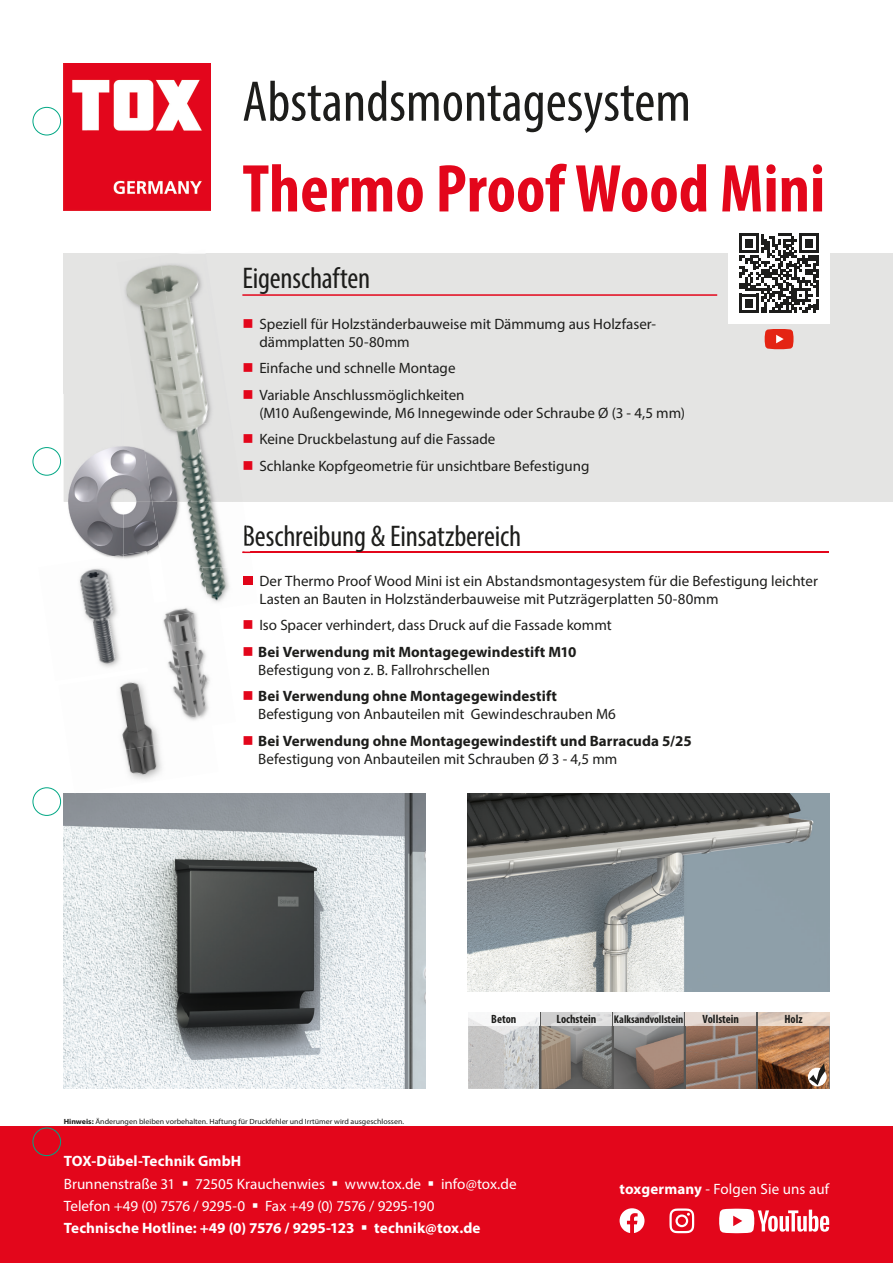
<style>
.page{position:relative;width:893px;height:1263px;background:#fff}
.page>*{position:absolute;margin:0;border:0;box-sizing:border-box;transform-origin:0 0}
.t1{font:700 condensed 68.25px "Myriad Pro";color:#e3061b}
.t2{font:condensed 57.75px "Myriad Pro";color:#1d1d1b}
.t3{font:condensed 30px "Myriad Pro";letter-spacing:-.005em;color:#1d1d1b}
.t4{font:15px/18px "Myriad Pro";color:#1d1d1b}
.t5{font:15px/22.2px "Myriad Pro";color:#fff}
.t6{font:700 15px/18px "Myriad Pro";letter-spacing:.005em;color:#1d1d1b}
.t7{font:700 condensed 12px "Myriad Pro";color:#1d1d1b}
.t8{font:700 condensed 11.25px "Myriad Pro";color:#1d1d1b}
.t9{font:7.5px "Myriad Pro";color:#1d1d1b;scale:1.06 1}
.s1{color:#e3061b}
.s2{font-weight:400}
.s3{font-weight:700}
</style>
<div class="page">
<div style="left:0;top:1127px;width:893px;height:136px;background:#e3061b"></div>
<svg style="left:620px;top:1208px;width:24px;height:25px"></svg>
<svg style="left:669px;top:1208px;width:25px;height:25px"></svg>
<svg style="left:719px;top:1209px;width:110px;height:24px"></svg>
<img style="left:64px;top:64px;width:146px;height:146px">
<img style="left:468px;top:793px;width:361px;height:198px">
<img style="left:64px;top:793px;width:361px;height:296px">
<div style="left:64px;top:254px;width:829px;height:248px;background:#e4e4e3"></div>
<hr style="left:242px;top:294px;width:475px;height:2px;background:#e3061b">
<div style="left:728px;top:223px;width:102px;height:101px;background:#fff"></div>
<svg style="left:739px;top:234px;width:80px;height:79px"></svg>
<svg style="left:765px;top:330px;width:28px;height:19px"></svg>
<hr style="left:242px;top:551px;width:587px;height:2px;background:#e3061b">
<img style="left:243px;top:553px;width:7px;height:32px">
<svg style="left:244px;top:576px;width:9px;height:9px"></svg>
<img style="left:244px;top:525px;width:6px;height:21px">
<img style="left:207px;top:568px;width:23px;height:34px">
<img style="left:198px;top:568px;width:9px;height:26px">
<img style="left:125px;top:265px;width:35px;height:41px">
<img style="left:160px;top:264px;width:42px;height:42px">
<img style="left:134px;top:306px;width:34px;height:50px">
<img style="left:168px;top:299px;width:34px;height:57px">
<img style="left:148px;top:356px;width:28px;height:38px">
<img style="left:176px;top:349px;width:33px;height:45px">
<img style="left:205px;top:594px;width:14px;height:9px">
<img style="left:163px;top:612px;width:36px;height:27px">
<img style="left:168px;top:639px;width:38px;height:25px">
<img style="left:168px;top:608px;width:31px;height:8px">
<img style="left:168px;top:664px;width:42px;height:57px">
<img style="left:119px;top:681px;width:40px;height:62px">
<img style="left:122px;top:743px;width:40px;height:37px">
<img style="left:149px;top:681px;width:10px;height:52px">
<img style="left:79px;top:568px;width:39px;height:65px">
<img style="left:93px;top:633px;width:27px;height:35px">
<img style="left:758px;top:1025px;width:71px;height:64px">
<img style="left:686px;top:1025px;width:35px;height:26px">
<img style="left:721px;top:1025px;width:35px;height:31px">
<img style="left:686px;top:1051px;width:35px;height:38px">
<img style="left:721px;top:1056px;width:35px;height:33px">
<img style="left:468px;top:1025px;width:216px;height:64px">
<hr style="left:539px;top:1012px;width:2px;height:77px;background:#575756">
<hr style="left:612px;top:1012px;width:2px;height:77px;background:#575756">
<hr style="left:684px;top:1012px;width:2px;height:77px;background:#575756">
<hr style="left:756px;top:1012px;width:2px;height:77px;background:#575756">
<svg style="left:468px;top:1017px;width:71px;height:8px"></svg>
<img style="left:541px;top:1012px;width:71px;height:13px">
<img style="left:614px;top:1012px;width:70px;height:13px">
<img style="left:686px;top:1012px;width:70px;height:13px">
<svg style="left:808px;top:1068px;width:19px;height:18px"></svg>
<svg style="left:809px;top:1063px;width:17px;height:22px"></svg>
<img style="left:32px;top:394px;width:32px;height:107px">
<img style="left:182px;top:469px;width:38px;height:62px">
<img style="left:192px;top:531px;width:34px;height:37px">
<img style="left:155px;top:394px;width:57px;height:25px">
<img style="left:160px;top:419px;width:50px;height:50px">
<img style="left:68px;top:446px;width:56px;height:109px">
<img style="left:124px;top:502px;width:28px;height:53px">
<img style="left:124px;top:446px;width:20px;height:56px">
<img style="left:152px;top:502px;width:28px;height:50px">
<img style="left:144px;top:446px;width:37px;height:56px">
<img style="left:103px;top:555px;width:21px;height:4px">
<img style="left:124px;top:551px;width:24px;height:8px">
<div style="left:33px;top:1128px;width:28px;height:28px;border:1px solid #00a784;border-radius:50%"></div>
<div style="left:33px;top:787px;width:28px;height:29px;border:1px solid #00a784;border-radius:50%"></div>
<div style="left:33px;top:447px;width:28px;height:28px;border:1px solid #00a784;border-radius:50%"></div>
<div style="left:33px;top:107px;width:28px;height:28px;border:1px solid #00a784;border-radius:50%"></div>
<h2 class="t2" style="left:242px;top:67px;width:450px">Abstandsmontagesystem</h2>
<h1 class="t1" style="left:242px;top:146px;width:584px">Thermo Proof Wood Mini</h1>
<h3 class="t3" style="left:242px;top:260px;width:129px">Eigenschaften</h3>
<p class="t4" style="left:259px;top:314px;width:398px;text-indent:-17px"><span class="s1">■</span> Speziell für Holzständerbauweise mit Dämmumg aus Holzfaser&shy;dämmplatten 50-80mm</p>
<p class="t4" style="left:242px;top:359px;width:215px"><span class="s1">■</span> Einfache und schnelle Montage</p>
<p class="t4" style="left:259px;top:385px;width:427px;text-indent:-17px"><span class="s1">■</span> Variable Anschlussmöglichkeiten<br>(M10 Außengewinde, M6 Innegewinde oder Schraube Ø (3 - 4,5 mm)</p>
<p class="t4" style="left:242px;top:430px;width:255px"><span class="s1">■</span> Keine Druckbelastung auf die Fassade</p>
<p class="t4" style="left:242px;top:456px;width:349px"><span class="s1">■</span> Schlanke Kopfgeometrie für unsichtbare Befestigung</p>
<h3 class="t3" style="left:242px;top:517px;width:280px">Beschreibung &amp; Einsatzbereich</h3>
<p class="t4" style="left:259px;top:572px;width:560px;text-indent:-17px"><span class="s1">■</span> Der Thermo Proof Wood Mini ist ein Abstandsmontagesystem für die Befestigung leichter<br>Lasten an Bauten in Holzständerbauweise mit Putzrägerplatten 50-80mm</p>
<p class="t4" style="left:242px;top:616px;width:371px"><span class="s1">■</span> Iso Spacer verhindert, dass Druck auf die Fassade kommt</p>
<p class="t6" style="left:258px;top:642px;width:320px;text-indent:-16px"><span class="s1">■</span> Bei Verwendung mit Montagegewindestift M10<br><span class="s2">Befestigung von z. B. Fallrohrschellen</span></p>
<p class="t4" style="left:258px;top:687px;width:359px;text-indent:-16px"><span class="s1">■</span> <span class="s3">Bei Verwendung ohne Montagegewindestift<br></span>Befestigung von Anbauteilen mit Gewindeschrauben M6</p>
<p class="t6" style="left:258px;top:731px;width:435px;text-indent:-16px"><span class="s1">■</span> Bei Verwendung ohne Montagegewindestift und Barracuda 5/25<br><span class="s2">Befestigung von Anbauteilen mit Schrauben Ø 3 - 4,5 mm</span></p>
<p class="t9" style="left:64px;top:1116px;width:323px"><span class="s3">Hinweis:</span> Änderungen bleiben vorbehalten. Haftung für Druckfehler und Irrtümer wird ausgeschlossen.</p>
<p class="t7" style="left:491px;top:1012px;width:27px">Beton</p>
<p class="t7" style="left:557px;top:1012px;width:41px">Lochstein</p>
<p class="t8" style="left:614px;top:1012px;width:71px">Kalksandvollstein</p>
<p class="t7" style="left:703px;top:1012px;width:38px">Vollstein</p>
<p class="t7" style="left:784px;top:1012px;width:20px">Holz</p>
<p class="t5" style="left:64px;top:1150px;width:454px"><span class="s3">TOX-Dübel-Technik GmbH<br></span>Brunnenstraße 31 ▪ 72505 Krauchenwies ▪ www.tox.de ▪ info@tox.de Telefon +49 (0) 7576 / 9295-0 ▪ Fax +49 (0) 7576 / 9295-190<br><span class="s3">Technische Hotline: +49 (0) 7576 / 9295-123</span> ▪ <span class="s3">technik@tox.de</span></p>
<p class="t5" style="left:620px;top:1177px;width:211px"><span class="s3">toxgermany</span> - Folgen Sie uns auf</p>
</div>
